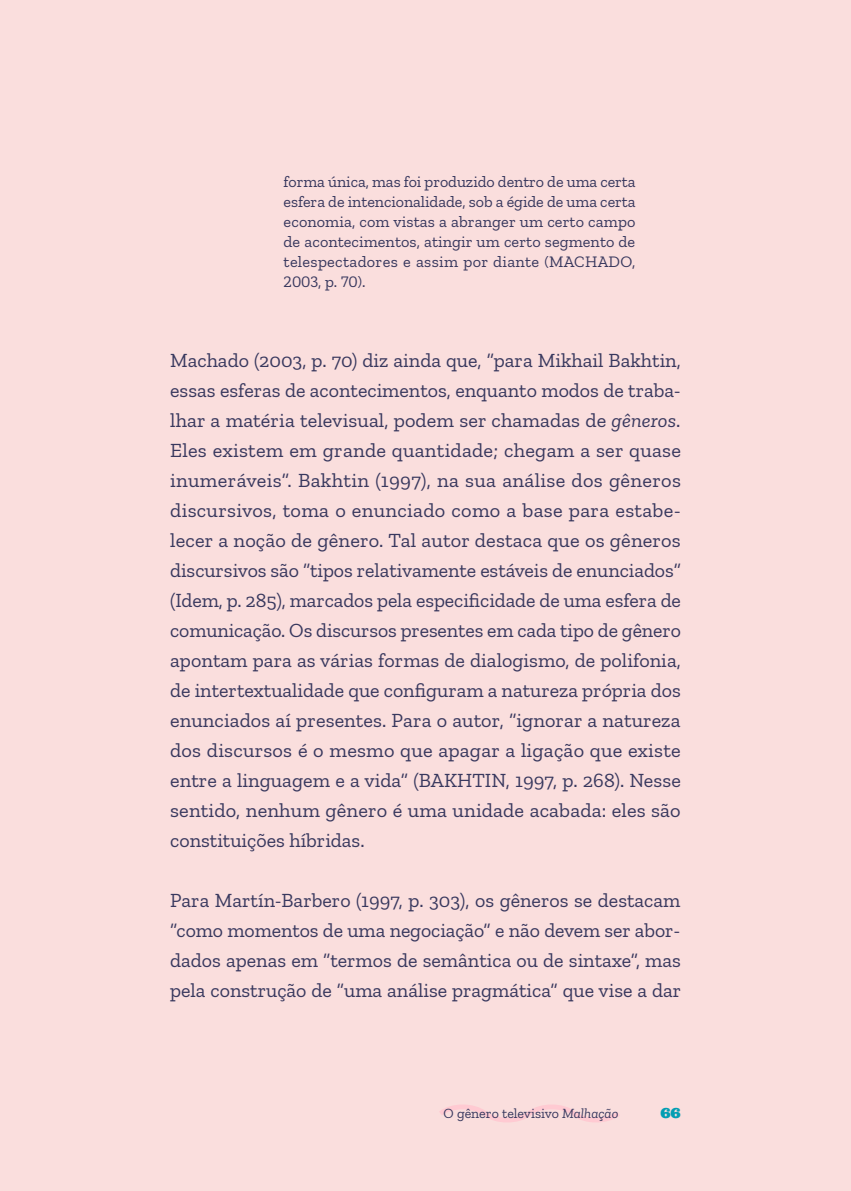
<style>
.page{position:relative;width:851px;height:1191px;background:#fff}
.page>*{position:absolute;margin:0;border:0;box-sizing:border-box;transform-origin:0 0}
.t1{font:20px/30px "Zilla Slab";color:#38385e;text-align:justify}
.t2{font:16px/20px "Zilla Slab";letter-spacing:.02em;color:#38385e;text-align:justify}
.t3{font:14px "Zilla Slab";color:#38385e}
.t4{font:14px "Ultra";color:#039eb3}
.s1{font-style:italic}
</style>
<div class="page">
<div style="left:0;top:0;width:850px;height:1191px;background:#fadedd"></div>
<svg style="left:439px;top:1105px;width:181px;height:17px"></svg>
<p class="t2" style="left:283px;top:172px;width:353px">forma única, mas foi produzido dentro de uma certa esfera de intencionalidade, sob a égide de uma certa economia, com vistas a abranger um certo campo de acontecimentos, atingir um certo segmento de telespectadores e assim por diante (MACHADO, 2003, p. 70).</p>
<p class="t1" style="left:170px;top:346px;width:512px">Machado (2003, p. 70) diz ainda que, ”para Mikhail Bakhtin, essas esferas de acontecimentos, enquanto modos de traba&shy;lhar a matéria televisual, podem ser chamadas de <span class="s1">gêneros</span>.<br>Eles existem em grande quantidade; chegam a ser quase inumeráveis”. Bakhtin (1997), na sua análise dos gêneros discursivos, toma o enunciado como a base para estabe&shy;lecer a noção de gênero. Tal autor destaca que os gêneros discursivos são ”tipos relativamente estáveis de enunciados” (Idem, p. 285), marcados pela especificidade de uma esfera de comunicação. Os discursos presentes em cada tipo de gênero apontam para as várias formas de dialogismo, de polifonia, de intertextualidade que configuram a natureza própria dos enunciados aí presentes. Para o autor, “ignorar a natureza dos discursos é o mesmo que apagar a ligação que existe entre a linguagem e a vida” (BAKHTIN, 1997, p. 268). Nesse sentido, nenhum gênero é uma unidade acabada: eles são constituições híbridas.</p>
<p class="t1" style="left:170px;top:886px;width:512px">Para Martín-Barbero (1997, p. 303), os gêneros se destacam ”como momentos de uma negociação” e não devem ser abor&shy;dados apenas em ”termos de semântica ou de sintaxe”, mas pela construção de ”uma análise pragmática” que vise a dar</p>
<p class="t3" style="left:443px;top:1105px;width:176px">O gênero televisivo <span class="s1">Malhação</span></p>
<p class="t4" style="left:660px;top:1103px;width:22px">66</p>
</div>
